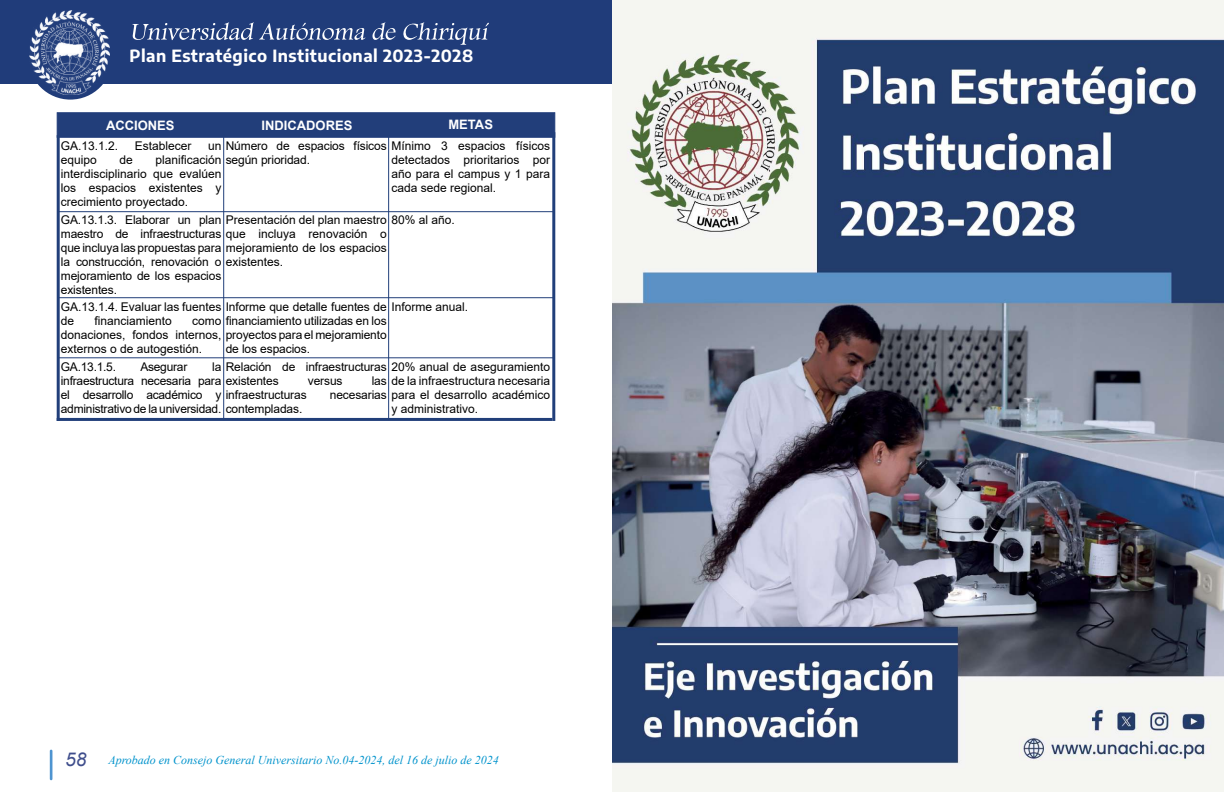
<style>
.page{position:relative;width:1224px;height:792px;background:#fff}
.page>*{position:absolute;margin:0;border:0;box-sizing:border-box;transform-origin:0 0}
.t1{font:700 16.7px "Encode Sans";letter-spacing:.03em;color:#fff}
.t2{font:700 13px "Arial";color:#fff}
.t3{font:12px/14px "Arial";color:#000}
.t4{font:italic 12px "Times New Roman";color:#0093cc}
.t5{font:12px "Arial";letter-spacing:-.02em;color:#000}
.s1{font-family:"Arial";font-size:19px;color:#3f4e8c}
</style>
<div class="page">
<div style="left:0;top:0;width:1224px;height:83px;background:#203c7a"></div>
<svg style="left:28px;top:16px;width:84px;height:84px"></svg>
<img style="left:29px;top:11px;width:80px;height:83px">
<svg style="left:133px;top:22px;width:356px;height:23px"></svg>
<hr style="left:50px;top:750px;width:2px;height:30px;background:#4e94d0">
<div style="left:57px;top:112px;width:498px;height:26px;background:#223e7a;border:1px solid #203c7a"></div>
<hr style="left:552px;top:132px;width:3px;height:289px;background:#213f7a">
<hr style="left:57px;top:135px;width:3px;height:286px;background:#213f7a">
<hr style="left:223px;top:134px;width:1px;height:286px;background:#213f7a">
<hr style="left:388px;top:135px;width:1px;height:285px;background:#213f7a">
<hr style="left:57px;top:418px;width:495px;height:3px;background:#213f7a">
<hr style="left:58px;top:211px;width:495px;height:1px;background:#213f79">
<hr style="left:58px;top:297px;width:495px;height:1px;background:#213f79">
<hr style="left:59px;top:357px;width:495px;height:1px;background:#213f79">
<img style="left:612px;top:0;width:612px;height:792px">
<h1 class="t1" style="left:130px;top:43px;width:345px">Plan Estratégico Institucional 2023-2028</h1>
<p class="t2" style="left:106px;top:116px;width:70px">ACCIONES</p>
<p class="t2" style="left:261px;top:116px;width:92px">INDICADORES</p>
<p class="t2" style="left:448px;top:115px;width:46px">METAS</p>
<p class="t3" style="left:61px;top:139px;width:59px">GA.13.1.2.</p>
<p class="t3" style="left:135px;top:139px;width:58px">Establecer</p>
<p class="t3" style="left:208px;top:139px;width:344px">un Número de espacios físicos Mínimo 3 espacios físicos</p>
<p class="t3" style="left:61px;top:153px;width:38px">equipo</p>
<p class="t3" style="left:119px;top:153px;width:15px">de</p>
<p class="t3" style="left:61px;top:153px;width:251px;text-indent:94px">planificación según prioridad. interdisciplinario que evalúen<br>los espacios existentes y<br>crecimiento proyectado.</p>
<p class="t3" style="left:61px;top:213px;width:395px">GA.13.1.3. Elaborar un plan Presentación del plan maestro 80% al año. maestro de infraestructuras que incluya renovación o<br>que incluya las propuestas para mejoramiento de los espacios<br>la construcción, renovación o existentes.<br>mejoramiento de los espacios<br>existentes.</p>
<p class="t3" style="left:61px;top:300px;width:409px">GA.13.1.4. Evaluar las fuentes Informe que detalle fuentes de Informe anual. de</p>
<p class="t3" style="left:391px;top:153px;width:160px;text-align:justify">detectados prioritarios por año para el campus y 1 para cada sede regional.</p>
<p class="t3" style="left:61px;top:314px;width:327px;text-align:justify;text-indent:131px">como financiamiento utilizadas en los donaciones, fondos internos, proyectos para el mejoramiento externos o de autogestión.</p>
<p class="t3" style="left:61px;top:360px;width:57px">GA.13.1.5.</p>
<p class="t5" style="left:140px;top:359px;width:49px">Asegurar</p>
<p class="t3" style="left:94px;top:314px;width:79px">financiamiento</p>
<p class="t3" style="left:226px;top:342px;width:86px">de los espacios.</p>
<p class="t3" style="left:308px;top:374px;width:36px">versus</p>
<p class="t3" style="left:61px;top:360px;width:491px;text-indent:151px">la Relación de infraestructuras 20% anual de aseguramiento infraestructura necesaria para existentes<br>el desarrollo académico y infraestructuras<br>administrativo de la universidad. contempladas.</p>
<p class="t3" style="left:330px;top:374px;width:222px;text-align:right">las de la infraestructura necesaria necesarias para el desarrollo académico</p>
<p class="t3" style="left:391px;top:402px;width:88px">y administrativo.</p>
<p class="t4" style="left:65px;top:751px;width:435px"><span class="s1">58</span> Aprobado en Consejo General Universitario No.04-2024, del 16 de julio de 2024</p>
</div>
